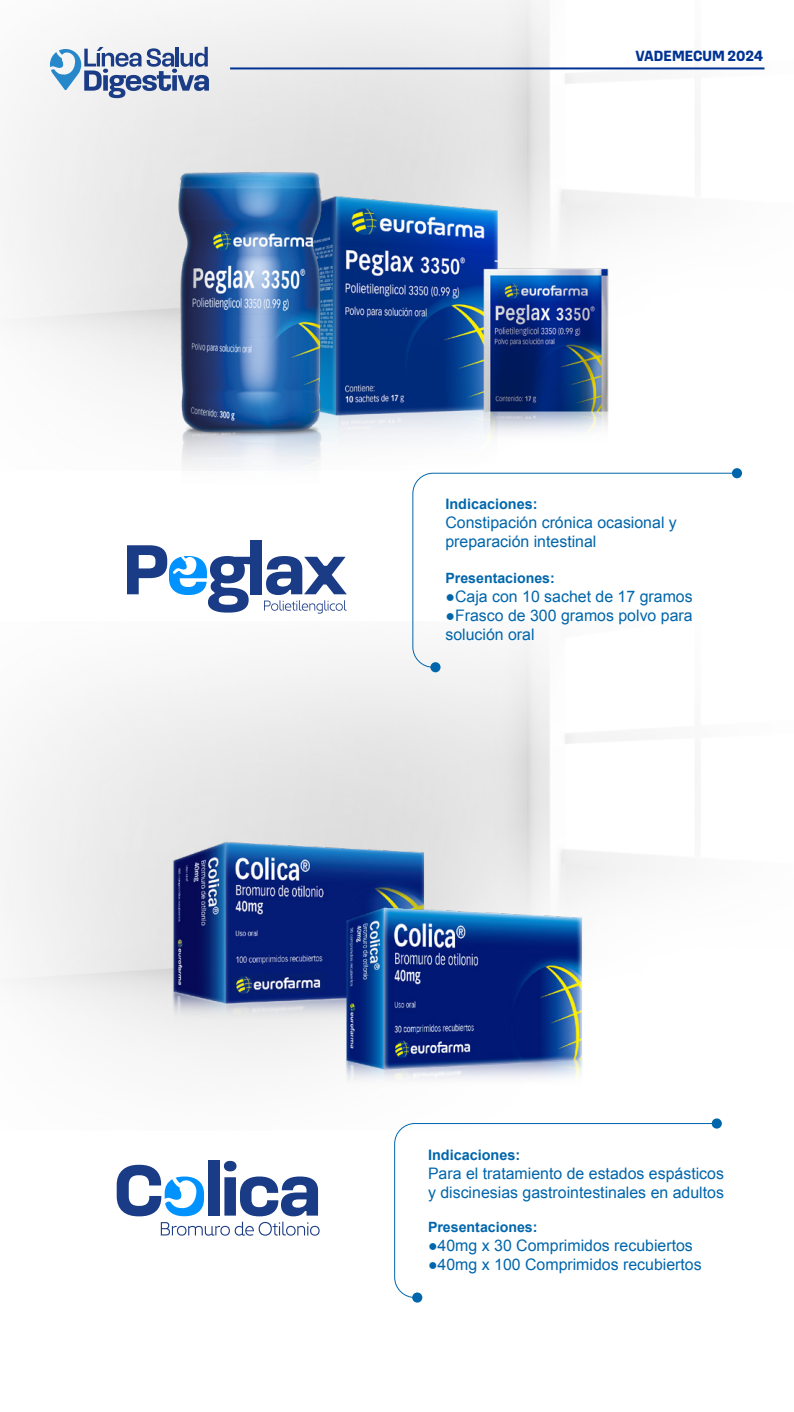
<style>
.page{position:relative;width:794px;height:1412px;background:#fff}
.page>*{position:absolute;margin:0;border:0;box-sizing:border-box;transform-origin:0 0}
.t1{font:15.8px/19px "Arial";color:#0066ac}
.t2{font:15.8px/19px "Arial";color:#0066ab}
.t3{font:700 15.4px "Loos Condensed";color:#003394}
.t4{font:700 14.4px "Arial";color:#0066ab}
.t5{font:700 14.4px "Arial";color:#0066ac}
.t6{font:700 14.2px "Arial";color:#0066ab}
.t7{font:700 14.2px "Arial";color:#0066ac}
</style>
<div class="page">
<img style="left:1px;top:653px;width:721px;height:476px">
<svg style="left:412px;top:472px;width:323px;height:196px"></svg>
<div style="left:430px;top:662px;width:10px;height:10px;background:#0066ab;border-radius:50%"></div>
<div style="left:732px;top:468px;width:10px;height:10px;background:#0066ab;border-radius:50%"></div>
<div style="left:251px;top:540px;width:11px;height:54px;background:#1a3b85"></div>
<svg style="left:264px;top:556px;width:83px;height:57px"></svg>
<svg style="left:127px;top:545px;width:123px;height:67px"></svg>
<hr style="left:230px;top:67px;width:534px;height:2px;background:#003394">
<svg style="left:50px;top:47px;width:159px;height:51px"></svg>
<svg style="left:394px;top:1122px;width:321px;height:176px"></svg>
<div style="left:412px;top:1292px;width:10px;height:10px;background:#0066ab;border-radius:50%"></div>
<div style="left:711px;top:1118px;width:11px;height:10px;background:#0066ab;border-radius:50%"></div>
<div style="left:208px;top:1160px;width:12px;height:55px;background:#1a3b85"></div>
<svg style="left:117px;top:1161px;width:202px;height:74px"></svg>
<img style="left:186px;top:119px;width:517px;height:388px">
<img style="left:0;top:137px;width:508px;height:388px">
<img style="left:74px;top:751px;width:463px;height:358px">
<img style="left:232px;top:816px;width:463px;height:358px">
<p class="t3" style="left:635px;top:45px;width:129px">VADEMECUM 2024</p>
<p class="t4" style="left:445px;top:494px;width:94px">Indicaciones:</p>
<p class="t2" style="left:445px;top:513px;width:233px">Constipación crónica ocasional y preparación intestinal</p>
<p class="t6" style="left:445px;top:569px;width:111px">Presentaciones:</p>
<p class="t2" style="left:445px;top:587px;width:249px">●Caja con 10 sachet de 17 gramos</p>
<p class="t2" style="left:445px;top:606px;width:249px">●Frasco de 300 gramos polvo para solución oral</p>
<p class="t5" style="left:428px;top:1145px;width:94px">Indicaciones:</p>
<p class="t1" style="left:428px;top:1164px;width:297px">Para el tratamiento de estados espásticos y discinesias gastrointestinales en adultos</p>
<p class="t7" style="left:428px;top:1218px;width:111px">Presentaciones:</p>
<p class="t1" style="left:428px;top:1236px;width:266px">●40mg x 30 Comprimidos recubiertos</p>
<p class="t1" style="left:428px;top:1255px;width:275px">●40mg x 100 Comprimidos recubiertos</p>
</div>
